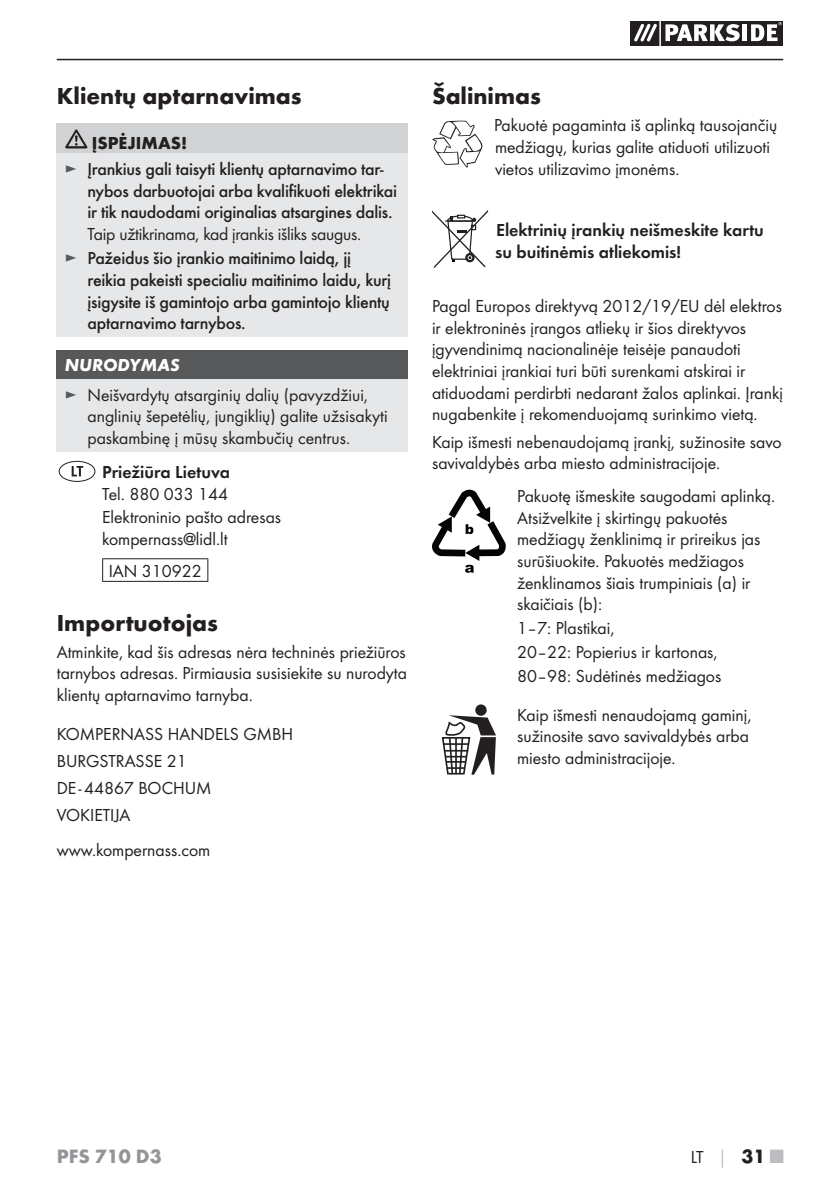
<style>
.page{position:relative;width:840px;height:1191px;background:#fff}
.page>*{position:absolute;margin:0;border:0;box-sizing:border-box;transform-origin:0 0}
.t1{font:700 24px "Futura";color:#231f20}
.t2{font:700 20px "Futura";color:#939598}
.t3{font:18px/21.6px "Futura Boo";color:#231f20}
.t4{font:500 18px/21.6px "Futura";letter-spacing:-.015em;color:#231f20}
.t5{font:18px/21.6px "Futura Dem";color:#231f20}
.t6{font:italic 700 18px "Futura";color:#fff}
.s1{font-weight:700}
.s2{font-family:"Futura Boo";font-weight:400;color:#57585a}
.s3{color:#57585a}
.s4{font-family:"Futura";font-weight:700;color:#bcbdc0}
.s5{font-family:"Futura";font-weight:700;font-size:20px}
.s6{font-family:"Futura";font-weight:700;font-size:20px;color:#bcbdc0}
</style>
<div class="page">
<hr style="left:57px;top:59px;width:725px;height:1px;background:#231f20">
<svg style="left:630px;top:21px;width:152px;height:24px"></svg>
<div style="left:57px;top:123px;width:351px;height:30px;background:#d1d2d4"></div>
<div style="left:57px;top:153px;width:351px;height:184px;background:#e6e7e9"></div>
<svg style="left:65px;top:129px;width:22px;height:19px"></svg>
<div style="left:57px;top:351px;width:351px;height:28px;background:#57585a"></div>
<div style="left:57px;top:379px;width:351px;height:73px;background:#e6e7e9"></div>
<div style="left:59px;top:461px;width:36px;height:21px;border:1px solid #231f20;border-radius:50%"></div>
<svg style="left:72px;top:466px;width:11px;height:10px"></svg>
<hr style="left:102px;top:558px;width:106px;height:1px;background:#231f20">
<svg style="left:102px;top:559px;width:1px;height:22px"></svg>
<svg style="left:207px;top:559px;width:1px;height:22px"></svg>
<hr style="left:102px;top:581px;width:106px;height:1px;background:#231f20">
<svg style="left:432px;top:489px;width:73px;height:84px"></svg>
<div style="left:475px;top:704px;width:11px;height:12px;background:#231f20;border-radius:50%"></div>
<svg style="left:441px;top:715px;width:54px;height:59px"></svg>
<svg style="left:432px;top:121px;width:50px;height:46px"></svg>
<svg style="left:432px;top:210px;width:56px;height:58px"></svg>
<h1 class="t1" style="left:57px;top:87px;width:246px">Klientų aptarnavimas</h1>
<p class="t4" style="left:65px;top:131px;width:320px;line-height:26px;text-indent:27px"><span class="s1">ĮSPĖJIMAS!<br></span><span class="s2">►</span> Įrankius gali taisyti klientų aptarnavimo tar-</p>
<p class="t4" style="left:87px;top:181px;width:311px">nybos darbuotojai arba kvalifikuoti elektrikai ir tik naudodami originalias atsargines dalis.</p>
<p class="t3" style="left:87px;top:224px;width:275px">Taip užtikrinama, kad įrankis išliks saugus.</p>
<p class="t4" style="left:87px;top:248px;width:305px;text-indent:-23px"><span class="s2">►</span> Pažeidus šio įrankio maitinimo laidą, jį reikia pakeisti specialiu maitinimo laidu, kurį įsigysite iš gamintojo arba gamintojo klientų aptarnavimo tarnybos.</p>
<p class="t6" style="left:65px;top:359px;width:116px">NURODYMAS</p>
<p class="t3" style="left:87px;top:385px;width:301px;text-indent:-23px"><span class="s3">►</span> Neišvardytų atsarginių dalių (pavyzdžiui, anglinių šepetėlių, jungiklių) galite užsisakyti paskambinę į mūsų skambučių centrus.</p>
<p class="t5" style="left:102px;top:462px;width:129px">Priežiūra Lietuva</p>
<p class="t3" style="left:102px;top:484px;width:180px;line-height:22.4px">Tel. 880 033 144<br>Elektroninio pašto adresas kompernass@lidl.lt</p>
<p class="t3" style="left:109px;top:561px;width:94px">IAN 310922</p>
<h1 class="t1" style="left:57px;top:613px;width:163px">Importuotojas</h1>
<p class="t3" style="left:57px;top:642px;width:351px;text-align:justify">Atminkite, kad šis adresas nėra techninės priežiūros tarnybos adresas. Pirmiausia susisiekite su nurodyta klientų aptarnavimo tarnyba.</p>
<p class="t3" style="left:57px;top:721px;width:238px;line-height:27.2px">KOMPERNASS HANDELS GMBH<br>BURGSTRASSE 21<br>DE - 44867 BOCHUM<br>VOKIETIJA</p>
<p class="t3" style="left:57px;top:840px;width:155px">www.kompernass.com</p>
<h1 class="t1" style="left:432px;top:87px;width:110px">Šalinimas</h1>
<p class="t3" style="left:494px;top:115px;width:284px">Pakuotė pagaminta iš aplinką tausojančių medžiagų, kurias galite atiduoti utilizuoti vietos utilizavimo įmonėms.</p>
<p class="t5" style="left:495px;top:220px;width:270px">Elektrinių įrankių neišmeskite kartu su buitinėmis atliekomis!</p>
<p class="t3" style="left:432px;top:296px;width:352px">Pagal Europos direktyvą 2012/19/EU dėl elektros ir elektroninės įrangos atliekų ir šios direktyvos įgyvendinimą nacionalinėje teisėje panaudoti elektriniai įrankiai turi būti surenkami atskirai ir atiduodami perdirbti nedarant žalos aplinkai. Įrankį nugabenkite į rekomenduojamą surinkimo vietą.</p>
<p class="t3" style="left:432px;top:432px;width:351px">Kaip išmesti nebenaudojamą įrankį, sužinosite savo savivaldybės arba miesto administracijoje.</p>
<p class="t3" style="left:517px;top:486px;width:259px">Pakuotę išmeskite saugodami aplinką.<br>Atsižvelkite į skirtingų pakuotės medžiagų ženklinimą ir prireikus jas surūšiuokite. Pakuotės medžiagos ženklinamos šiais trumpiniais (a) ir skaičiais (b):</p>
<p class="t3" style="left:517px;top:617px;width:206px;line-height:24px">1–7: Plastikai,<br>20–22: Popierius ir kartonas,<br>80–98: Sudėtinės medžiagos</p>
<p class="t3" style="left:517px;top:705px;width:236px">Kaip išmesti nenaudojamą gaminį, sužinosite savo savivaldybės arba miesto administracijoje.</p>
<p class="t2" style="left:57px;top:1148px;width:106px">PFS 710 D3</p>
<p class="t3" style="left:690px;top:1146px;width:94px">LT <span class="s4">│</span> <span class="s5">31</span> <span class="s6">■</span></p>
</div>
